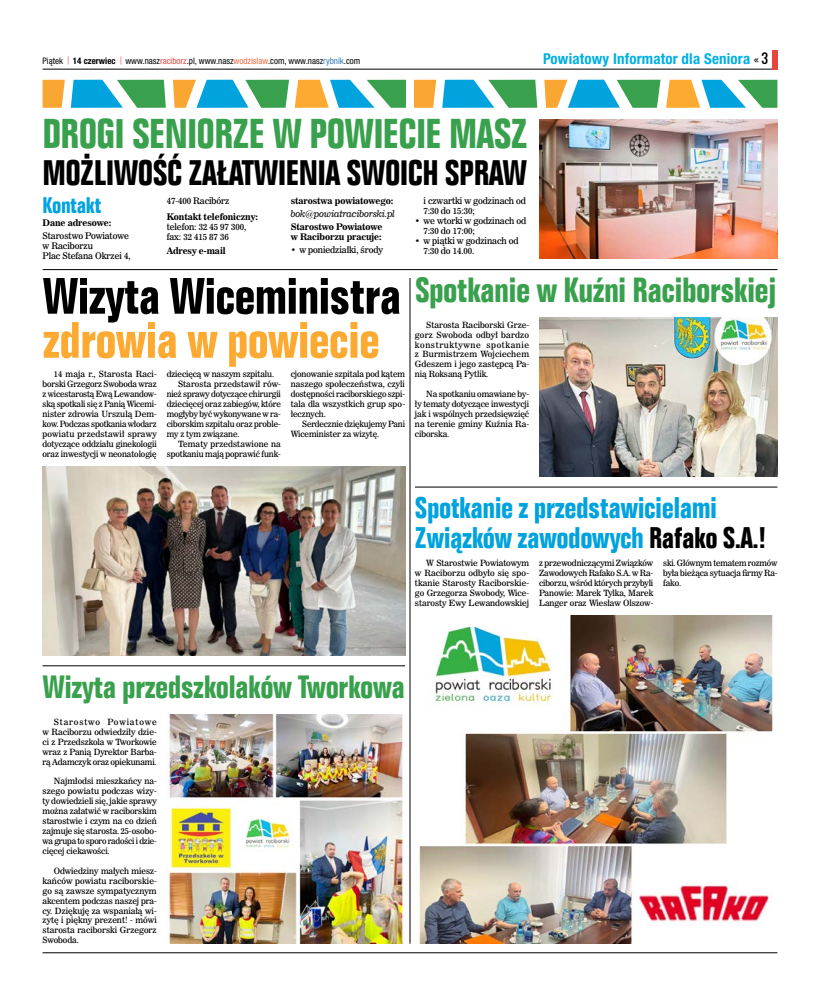
<style>
.page{position:relative;width:820px;height:993px;background:#fff}
.page>*{position:absolute;margin:0;border:0;box-sizing:border-box;transform-origin:0 0}
.t1{font:50px "Folio Bd Cn EU Normal";letter-spacing:-.02em;color:#000}
.t2{font:50px "Folio Bd Cn EU Normal";letter-spacing:-.02em;color:#fdaa33}
.t3{font:40.5px "Folio Bd Cn EU Normal";letter-spacing:-.02em;color:#39a14d}
.t4{font:34.5px "Folio Bd Cn EU Normal";letter-spacing:-.02em;color:#000}
.t5{font:34px "Folio Bd Cn EU Normal";letter-spacing:-.02em;color:#39a14d}
.t6{font:31.4px "Folio Bd Cn EU Normal";letter-spacing:-.02em;color:#39a14d}
.t7{font:29px/29.4px "Folio Bd Cn EU Normal";letter-spacing:-.02em;color:#00a3de}
.t8{font:22px "Folio Bd Cn EU Normal";letter-spacing:-.02em;color:#00a3de}
.t9{font:700 condensed 15px "Helvetica Neue LT Pro";letter-spacing:.01em;color:#00afe3}
.t10{font:9px/10px "News 706 EU";letter-spacing:-.01em;color:#000}
.t11{font:700 9px/10px "News 706 EU";letter-spacing:-.01em;color:#000}
.t12{font:condensed 9px "Helvetica Neue LT Pro";color:#000}
.t13{font:italic 9px "News 706 EU";letter-spacing:-.01em;color:#000}
.t14{font:8.5px/9.9px "News 706 EU";letter-spacing:-.01em;color:#000;text-align:justify}
.s1{font-family:"Oswald";font-weight:300;font-stretch:normal;color:#e74640}
.s2{font-weight:700}
.s3{color:#e74641}
.s4{color:#ec6e44}
.s5{color:#377db3}
.s6{font-weight:400;font-size:13px;color:#000}
.s7{font-family:"Oswald";font-weight:400;font-stretch:normal;font-size:13px;color:#000}
.s8{color:#000}
</style>
<div class="page">
<hr style="left:43px;top:69px;width:734px;height:1px;background:#000">
<div style="left:771px;top:50px;width:6px;height:19px;background:#e74640"></div>
<svg style="left:43px;top:80px;width:22px;height:28px"></svg>
<svg style="left:71px;top:80px;width:95px;height:28px"></svg>
<svg style="left:173px;top:80px;width:233px;height:28px"></svg>
<svg style="left:414px;top:80px;width:22px;height:28px"></svg>
<svg style="left:442px;top:80px;width:95px;height:28px"></svg>
<svg style="left:544px;top:80px;width:233px;height:28px"></svg>
<hr style="left:43px;top:951px;width:734px;height:1px;background:#000">
<img style="left:539px;top:119px;width:238px;height:140px">
<hr style="left:43px;top:269px;width:734px;height:1px;background:#000">
<img style="left:43px;top:466px;width:362px;height:189px">
<hr style="left:43px;top:665px;width:362px;height:1px;background:#000">
<hr style="left:415px;top:486px;width:362px;height:1px;background:#000">
<img style="left:539px;top:317px;width:238px;height:159px">
<hr style="left:409px;top:278px;width:1px;height:665px;background:#000">
<img style="left:168px;top:714px;width:236px;height:228px">
<img style="left:419px;top:615px;width:354px;height:328px">
<p class="t12" style="left:43px;top:55px;width:319px">Piątek <span class="s1">|</span> <span class="s2">14 czerwiec</span> <span class="s1">|</span> www.nasz<span class="s3">raciborz</span>.pl, www.nasz<span class="s4">wodzislaw</span>.com, www.nasz<span class="s5">rybnik</span>.com</p>
<h3 class="t9" style="left:543px;top:49px;width:226px">Powiatowy Informator dla Seniora <span class="s6">«</span> <span class="s7">3</span></h3>
<h2 class="t3" style="left:43px;top:108px;width:486px">DROGI SENIORZE W POWIECIE MASZ</h2>
<h3 class="t4" style="left:43px;top:151px;width:486px">MOŻLIWOŚĆ ZAŁATWIENIA SWOICH SPRAW</h3>
<h3 class="t8" style="left:43px;top:191px;width:60px">Kontakt</h3>
<p class="t11" style="left:43px;top:218px;width:70px">Dane adresowe:</p>
<p class="t10" style="left:43px;top:231px;width:89px">Starostwo Powiatowe w Raciborzu<br>Plac Stefana Okrzei 4,</p>
<p class="t10" style="left:167px;top:197px;width:64px">47-400 Racibórz</p>
<p class="t11" style="left:167px;top:212px;width:93px">Kontakt telefoniczny:</p>
<p class="t10" style="left:167px;top:223px;width:81px">telefon: 32 45 97 300, fax: 32 415 87 36</p>
<p class="t11" style="left:167px;top:245px;width:60px">Adresy e-mail</p>
<p class="t10" style="left:423px;top:197px;width:104px">i czwartki w godzinach od<br>7:30 do 15:30;</p>
<p class="t10" style="left:423px;top:217px;width:104px;text-indent:-9px">• we wtorki w godzinach od<br>7:30 do 17:00;</p>
<p class="t10" style="left:423px;top:237px;width:97px;text-indent:-9px">• w piątki w godzinach od<br>7:30 do 14.00.</p>
<p class="t11" style="left:291px;top:196px;width:104px">starostwa powiatowego:</p>
<p class="t13" style="left:291px;top:209px;width:105px">bok@powiatraciborski.pl</p>
<p class="t11" style="left:291px;top:222px;width:93px">Starostwo Powiatowe w Raciborzu pracuje:</p>
<p class="t10" style="left:291px;top:246px;width:94px">• w poniedziałki, środy</p>
<h1 class="t1" style="left:43px;top:264px;width:360px">Wizyta Wiceministra</h1>
<h1 class="t2" style="left:43px;top:308px;width:339px">zdrowia w powiecie</h1>
<p class="t14" style="left:43px;top:369px;width:116px;text-indent:11px">14 maja r., Starosta Raci&shy;borski Grzegorz Swoboda wraz z wicestarostą Ewą Lewandow&shy;ską spotkali się z Panią Wicemi&shy;nister zdrowia Urszulą Dem&shy;kow. Podczas spotkania włodarz powiatu przedstawił sprawy dotyczące oddziału ginekologii oraz inwestycji w neonatologię</p>
<p class="t14" style="left:167px;top:369px;width:109px">dziecięcą w naszym szpitalu.</p>
<p class="t14" style="left:291px;top:369px;width:116px">cjonowanie szpitala pod kątem naszego społeczeństwa, czyli dostępności raciborskiego szpi&shy;tala dla wszystkich grup spo&shy;łecznych.</p>
<p class="t14" style="left:291px;top:419px;width:116px;text-indent:11px">Serdecznie dziękujemy Pani<br>Wiceminister za wizytę.</p>
<p class="t14" style="left:178px;top:379px;width:104px">Starosta przedstawił rów-</p>
<p class="t14" style="left:167px;top:389px;width:116px">nież sprawy dotyczące chirurgii</p>
<p class="t14" style="left:167px;top:399px;width:116px">dziecięcej oraz zabiegów, które</p>
<p class="t14" style="left:167px;top:409px;width:116px">mogłyby być wykonywane w ra-</p>
<p class="t14" style="left:167px;top:419px;width:116px">ciborskim szpitalu oraz proble-</p>
<p class="t14" style="left:167px;top:429px;width:74px">my z tym związane.</p>
<p class="t14" style="left:178px;top:439px;width:104px">Tematy przedstawione na</p>
<p class="t14" style="left:167px;top:449px;width:116px">spotkaniu mają poprawić funk-</p>
<h3 class="t5" style="left:415px;top:269px;width:363px">Spotkanie w Kuźni Raciborskiej</h3>
<p class="t14" style="left:415px;top:320px;width:116px;text-indent:11px">Starosta Raciborski Grze&shy;gorz Swoboda odbył bardzo konstruktywne spotkanie z Burmistrzem Wojciechem Gdeszem i jego zastępcą Pa&shy;nią Roksaną Pytlik.</p>
<p class="t14" style="left:415px;top:389px;width:116px;text-indent:11px">Na spotkaniu omawiane by&shy;ły tematy dotyczące inwestycji jak i wspólnych przedsięwzięć na terenie gminy Kuźnia Ra&shy;ciborska.</p>
<h3 class="t7" style="left:415px;top:493px;width:352px">Spotkanie z przedstawicielami<br>Związków zawodowych <span class="s8">Rafako S.A.!</span></h3>
<p class="t14" style="left:415px;top:558px;width:116px;text-indent:11px">W Starostwie Powiatowym w Raciborzu odbyło się spo&shy;tkanie Starosty Raciborskie&shy;go Grzegorza Swobody, Wice&shy;starosty Ewy Lewandowskiej</p>
<p class="t14" style="left:539px;top:558px;width:116px">z przewodniczącymi Związków Zawodowych Rafako S.A. w Ra&shy;ciborzu, wśród których przybyli Panowie: Marek Tylka, Marek Langer oraz Wiesław Olszow-</p>
<p class="t14" style="left:663px;top:558px;width:116px">ski. Głównym tematem rozmów była bieżąca sytuacja firmy Ra&shy;fako.</p>
<h3 class="t6" style="left:43px;top:666px;width:364px">Wizyta przedszkolaków Tworkowa</h3>
<p class="t14" style="left:43px;top:717px;width:116px;text-indent:11px">Starostwo Powiatowe w Raciborzu odwiedziły dzie&shy;ci z Przedszkola w Tworkowie wraz z Panią Dyrektor Barba&shy;rą Adamczyk oraz opiekunami.</p>
<p class="t14" style="left:43px;top:776px;width:116px;text-indent:11px">Najmłodsi mieszkańcy na&shy;szego powiatu podczas wizy&shy;ty dowiedzieli się, jakie sprawy można załatwić w raciborskim starostwie i czym na co dzień zajmuje się starosta. 25-osobo&shy;wa grupa to sporo radości i dzie&shy;cięcej ciekawości.</p>
<p class="t14" style="left:43px;top:866px;width:116px;text-indent:11px">Odwiedziny małych miesz&shy;kańców powiatu raciborskie&shy;go są zawsze sympatycznym akcentem podczas naszej pra&shy;cy. Dziękuję za wspaniałą wi&shy;zytę i piękny prezent! - mówi starosta raciborski Grzegorz Swoboda.</p>
</div>
